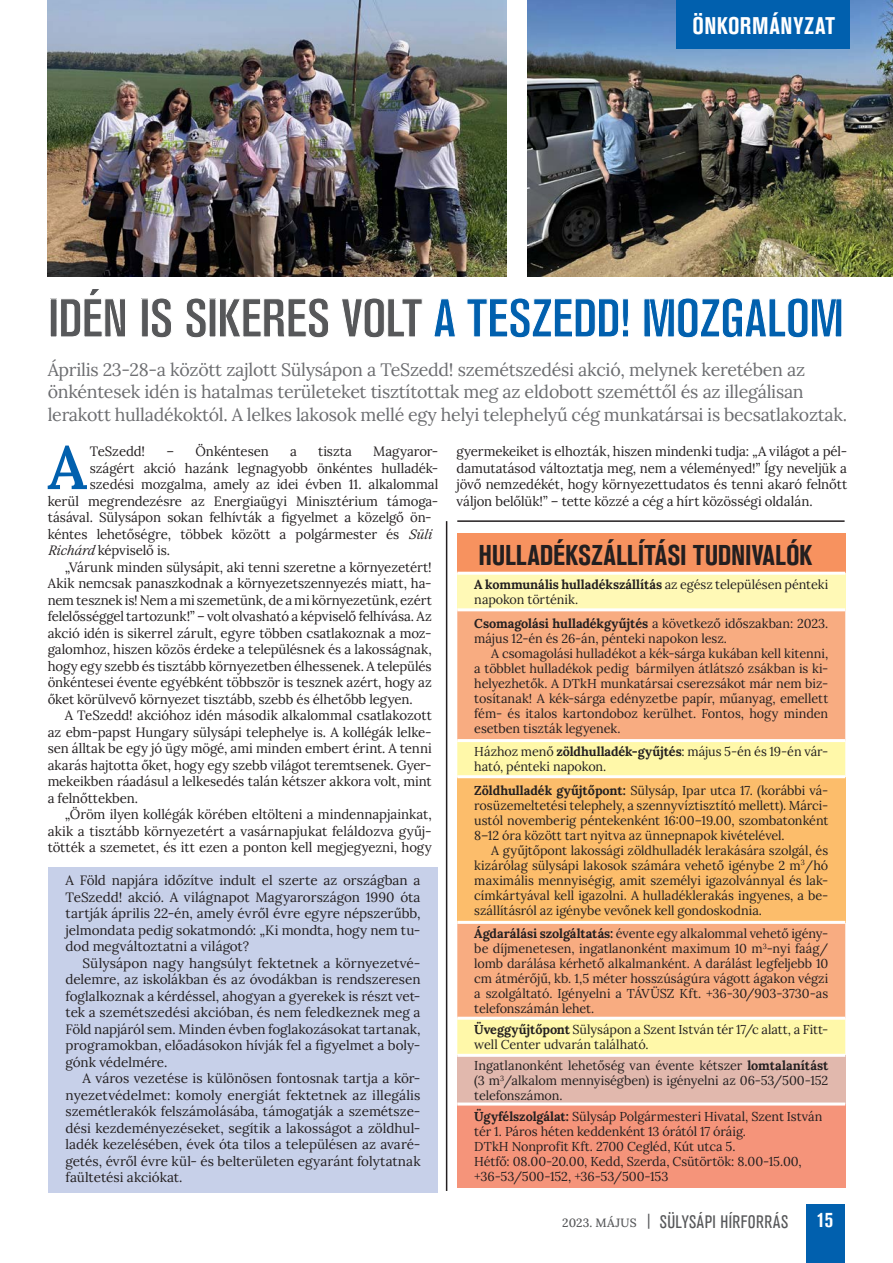
<style>
.page{position:relative;width:893px;height:1263px;background:#fff}
.page>*{position:absolute;margin:0;border:0;box-sizing:border-box;transform-origin:0 0}
.t1{font:600 60.6px "Lora";color:#0160ae}
.t2{font:700 condensed 54px "Akzidenz Grotesk BE";letter-spacing:-.02em;color:#57585a;scale:.96 1}
.t3{font:700 condensed 28.5px "Akzidenz Grotesk BE";color:#231f20}
.t4{font:700 condensed 24px "Akzidenz Grotesk BE";letter-spacing:.03em;color:#fff}
.t5{font:700 condensed 21px "Akzidenz Grotesk BE";color:#fff}
.t6{font:18px/22.5px "Lora";letter-spacing:-.015em;color:#6c6d70}
.t7{font:condensed 18px "Akzidenz Grotesk BE";letter-spacing:.02em;color:#57585a}
.t8{font:13.5px/16.5px "Lora";letter-spacing:-.005em;color:#231f20;text-align:justify}
.t9{font:12.9px/15px "Lora";letter-spacing:-.005em;color:#231f20}
.s1{color:#0160ae}
.s2{font-style:italic}
.s3{font-weight:700}
.s4{font-family:"Lora";font-weight:500;font-stretch:normal;font-size:12px}
</style>
<div class="page">
<img style="left:527px;top:0;width:366px;height:276px">
<div style="left:806px;top:1205px;width:39px;height:58px;background:#0160ae"></div>
<div style="left:676px;top:0;width:174px;height:48px;background:#0160ae"></div>
<hr style="left:446px;top:521px;width:1px;height:670px;background:#231f20">
<hr style="left:457px;top:520px;width:388px;height:2px;background:#231f20">
<div style="left:457px;top:533px;width:388px;height:40px;background:#f7925f"></div>
<div style="left:457px;top:573px;width:388px;height:37px;background:#fff9b6"></div>
<div style="left:457px;top:611px;width:388px;height:128px;background:#f8ac81"></div>
<svg style="left:457px;top:742px;width:388px;height:312px;background:#facc92"></svg>
<div style="left:457px;top:777px;width:388px;height:145px;background:#fcbd6b"></div>
<div style="left:457px;top:1055px;width:388px;height:49px;background:#e1b8ad"></div>
<div style="left:457px;top:1104px;width:388px;height:83px;background:#f5947a"></div>
<hr style="left:457px;top:775px;width:388px;height:3px;background:#fff">
<hr style="left:457px;top:921px;width:388px;height:3px;background:#fff">
<hr style="left:457px;top:1017px;width:388px;height:3px;background:#fff">
<hr style="left:457px;top:1054px;width:388px;height:3px;background:#fff">
<hr style="left:457px;top:1102px;width:388px;height:3px;background:#fff">
<hr style="left:457px;top:608px;width:388px;height:3px;background:#fff">
<hr style="left:457px;top:572px;width:388px;height:3px;background:#fff">
<div style="left:48px;top:867px;width:390px;height:325px;background:#c7d0e9"></div>
<img style="left:48px;top:0;width:458px;height:276px">
<h3 class="t4" style="left:693px;top:12px;width:144px">ÖNKORMÁNYZAT</h3>
<h2 class="t2" style="left:48px;top:287px;width:831px">IDÉN IS SIKERES VOLT <span class="s1">A TESZEDD! MOZGALOM</span></h2>
<p class="t6" style="left:48px;top:357px;width:801px">Április 23-28-a között zajlott Sülysápon a TeSzedd! szemétszedési akció, melynek keretében az önkéntesek idén is hatalmas területeket tisztítottak meg az eldobott szeméttől és az illegálisan lerakott hulladékoktól. A lelkes lakosok mellé egy helyi telephelyű cég munkatársai is becsatlakoztak.</p>
<h1 class="t1" style="left:48px;top:419px;width:41px">A</h1>
<p class="t8" style="left:90px;top:442px;width:57px">TeSzedd!</p>
<p class="t8" style="left:166px;top:442px;width:104px">– Önkéntesen</p>
<p class="t8" style="left:290px;top:442px;width:8px">a</p>
<p class="t8" style="left:318px;top:442px;width:35px">tiszta</p>
<p class="t8" style="left:373px;top:442px;width:67px">Magyaror-</p>
<p class="t8" style="left:456px;top:442px;width:392px">gyermekeiket is elhozták, hiszen mindenki tudja: „A világot a pél&shy;damutatásod változtatja meg, nem a véleményed!” Így neveljük a jövő nemzedékét, hogy környezettudatos és tenni akaró felnőtt váljon belőlük!” – tette közzé a cég a hírt közösségi oldalán.</p>
<p class="t8" style="left:90px;top:459px;width:350px">szágért akció hazánk legnagyobb önkéntes hulladék-</p>
<p class="t8" style="left:90px;top:475px;width:350px">szedési mozgalma, amely az idei évben 11. alkalommal</p>
<p class="t8" style="left:48px;top:492px;width:392px">kerül megrendezésre az Energiaügyi Minisztérium támoga-</p>
<p class="t8" style="left:48px;top:508px;width:386px">tásával. Sülysápon sokan felhívták a figyelmet a közelgő ön-</p>
<p class="t8" style="left:48px;top:525px;width:390px">kéntes lehetőségre, többek között a polgármester és <span class="s2">Süli</span></p>
<p class="t8" style="left:48px;top:541px;width:124px"><span class="s2">Richárd</span>képviselő is.</p>
<p class="t8" style="left:65px;top:558px;width:369px">„Várunk minden sülysápit, aki tenni szeretne a környezetért!</p>
<p class="t8" style="left:48px;top:574px;width:386px">Akik nemcsak panaszkodnak a környezetszennyezés miatt, ha-</p>
<p class="t8" style="left:48px;top:591px;width:386px">nem tesznek is! Nem a mi szemetünk, de a mi környezetünk, ezért</p>
<p class="t8" style="left:48px;top:607px;width:386px">felelősséggel tartozunk!” – volt olvasható a képviselő felhívása. Az</p>
<p class="t8" style="left:48px;top:624px;width:386px">akció idén is sikerrel zárult, egyre többen csatlakoznak a moz-</p>
<p class="t8" style="left:48px;top:640px;width:386px">galomhoz, hiszen közös érdeke a településnek és a lakosságnak,</p>
<p class="t8" style="left:48px;top:657px;width:386px">hogy egy szebb és tisztább környezetben élhessenek. A település</p>
<p class="t8" style="left:48px;top:673px;width:386px">önkéntesei évente egyébként többször is tesznek azért, hogy az</p>
<p class="t8" style="left:48px;top:690px;width:366px">őket körülvevő környezet tisztább, szebb és élhetőbb legyen.</p>
<p class="t8" style="left:65px;top:706px;width:369px">A TeSzedd! akcióhoz idén második alkalommal csatlakozott</p>
<p class="t8" style="left:48px;top:723px;width:386px">az ebm-papst Hungary sülysápi telephelye is. A kollégák lelke-</p>
<p class="t8" style="left:48px;top:739px;width:386px">sen álltak be egy jó ügy mögé, ami minden embert érint. A tenni</p>
<p class="t8" style="left:48px;top:756px;width:386px">akarás hajtotta őket, hogy egy szebb világot teremtsenek. Gyer-</p>
<p class="t8" style="left:48px;top:772px;width:386px">mekeikben ráadásul a lelkesedés talán kétszer akkora volt, mint</p>
<p class="t8" style="left:48px;top:789px;width:92px">a felnőttekben.</p>
<p class="t8" style="left:65px;top:805px;width:369px">„Öröm ilyen kollégák körében eltölteni a mindennapjainkat,</p>
<p class="t8" style="left:48px;top:822px;width:386px">akik a tisztább környezetért a vasárnapjukat feláldozva gyűj-</p>
<p class="t8" style="left:48px;top:838px;width:386px">tötték a szemetet, és itt ezen a ponton kell megjegyezni, hogy</p>
<h3 class="t3" style="left:479px;top:539px;width:335px">HULLADÉKSZÁLLÍTÁSI TUDNIVALÓK</h3>
<p class="t9" style="left:474px;top:576px;width:355px"><span class="s3">A kommunális hulladékszállítás</span> az egész településen pénteki napokon történik.</p>
<p class="t9" style="left:474px;top:615px;width:355px"><span class="s3">Csomagolási hulladékgyűjtés</span> a következő időszakban: 2023. május 12-én és 26-án, pénteki napokon lesz.</p>
<p class="t9" style="left:474px;top:645px;width:355px;text-align:justify;text-indent:17px">A csomagolási hulladékot a kék-sárga kukában kell kitenni, a többlet hulladékok pedig bármilyen átlátszó zsákban is ki&shy;helyezhetők. A DTkH munkatársai cserezsákot már nem biz&shy;tosítanak! A kék-sárga edényzetbe papír, műanyag, emellett fém- és italos kartondoboz kerülhet. Fontos, hogy minden esetben tiszták legyenek.</p>
<p class="t9" style="left:474px;top:743px;width:355px">Házhoz menő <span class="s3">zöldhulladék-gyűjtés</span>: május 5-én és 19-én vár&shy;ható, pénteki napokon.</p>
<p class="t9" style="left:474px;top:782px;width:355px;text-align:justify"><span class="s3">Zöldhulladék gyűjtőpont:</span> Sülysáp, Ipar utca 17. (korábbi vá&shy;rosüzemeltetési telephely, a szennyvíztisztító mellett). Márci&shy;ustól novemberig péntekenként 16:00–19.00, szombatonként 8–12 óra között tart nyitva az ünnepnapok kivételével.</p>
<p class="t9" style="left:474px;top:842px;width:355px;text-align:justify;text-indent:17px">A gyűjtőpont lakossági zöldhulladék lerakására szolgál, és kizárólag sülysápi lakosok számára vehető igénybe 2 m<sup>3</sup>/hó maximális mennyiségig, amit személyi igazolvánnyal és lak&shy;címkártyával kell igazolni. A hulladéklerakás ingyenes, a be&shy;szállításról az igénybe vevőnek kell gondoskodnia.</p>
<p class="t9" style="left:474px;top:925px;width:355px;text-align:justify"><span class="s3">Ágdarálási szolgáltatás:</span> évente egy alkalommal vehető igény&shy;be díjmenetesen, ingatlanonként maximum 10 m<sup>3</sup>-nyi faág/ lomb darálása kérhető alkalmanként. A darálást legfeljebb 10 cm átmérőjű, kb. 1,5 méter hosszúságúra vágott ágakon végzi a szolgáltató. Igényelni a TÁVÜSZ Kft. +36-30/903-3730-as telefonszámán lehet.</p>
<p class="t9" style="left:474px;top:1021px;width:355px"><span class="s3">Üveggyűjtőpont</span> Sülysápon a Szent István tér 17/c alatt, a Fitt&shy;well Center udvarán található.</p>
<p class="t9" style="left:474px;top:1057px;width:355px;text-align:justify">Ingatlanonként lehetőség van évente kétszer <span class="s3">lomtalanítást </span>(3 m<sup>3</sup>/alkalom mennyiségben) is igényelni az 06-53/500-152 telefonszámon.</p>
<p class="t9" style="left:474px;top:1108px;width:350px"><span class="s3">Ügyfélszolgálat:</span> Sülysáp Polgármesteri Hivatal, Szent István tér 1. Páros héten keddenként 13 órától 17 óráig.<br>DTkH Nonprofit Kft. 2700 Cegléd, Kút utca 5.<br>Hétfő: 08.00-20.00, Kedd, Szerda, Csütörtök: 8.00-15.00, +36-53/500-152, +36-53/500-153</p>
<p class="t8" style="left:66px;top:871px;width:357px">A Föld napjára időzítve indult el szerte az országban a TeSzedd! akció. A világnapot Magyarországon 1990 óta tartják április 22-én, amely évről évre egyre népszerűbb, jelmondata pedig sokatmondó: „Ki mondta, hogy nem tu&shy;dod megváltoztatni a világot?</p>
<p class="t8" style="left:66px;top:954px;width:357px;text-indent:17px">Sülysápon nagy hangsúlyt fektetnek a környezetvé&shy;delemre, az iskolákban és az óvodákban is rendszeresen foglalkoznak a kérdéssel, ahogyan a gyerekek is részt vet&shy;tek a szemétszedési akcióban, és nem feledkeznek meg a Föld napjáról sem. Minden évben foglakozásokat tartanak, programokban, előadásokon hívják fel a figyelmet a boly&shy;gónk védelmére.</p>
<p class="t8" style="left:66px;top:1069px;width:357px;text-indent:17px">A város vezetése is különösen fontosnak tartja a kör&shy;nyezetvédelmet: komoly energiát fektetnek az illegális szemétlerakók felszámolásába, támogatják a szemétsze&shy;dési kezdeményezéseket, segítik a lakosságot a zöldhul&shy;ladék kezelésében, évek óta tilos a településen az avaré&shy;getés, évről évre kül- és belterületen egyaránt folytatnak faültetési akciókat.</p>
<h3 class="t7" style="left:562px;top:1212px;width:227px"><span class="s4">2023. MÁJUS</span> <sup>|</sup> SÜLYSÁPI HÍRFORRÁS</h3>
<h3 class="t5" style="left:817px;top:1208px;width:18px">15</h3>
</div>
